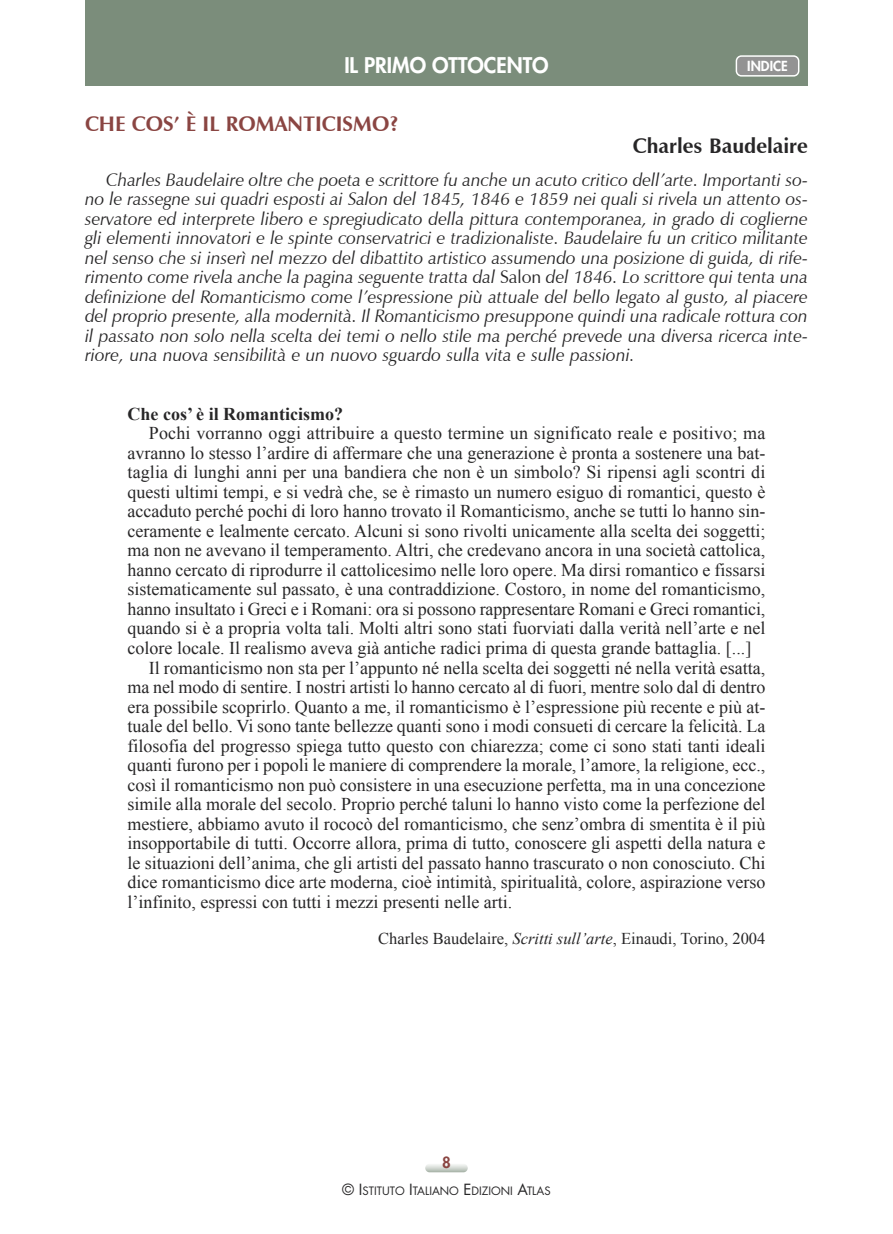
<style>
.page{position:relative;width:893px;height:1234px;background:#fff}
.page>*{position:absolute;margin:0;border:0;box-sizing:border-box;transform-origin:0 0}
.t1{font:700 21px "Zapf Humanist 601 BT";color:#8a4542}
.t2{font:700 21px "Zapf Humanist 601 BT";color:#272627}
.t3{font:800 21px "Futura";color:#fff}
.t4{font:18px "Times New Roman";color:#272627}
.t5{font:italic 18px/19.5px "Zapf Humanist 601 BT";color:#272627;text-align:justify}
.t6{font:700 18px "Times New Roman";color:#272627}
.t7{font:16.5px "Times New Roman";color:#272627}
.t8{font:800 15px "Futura";color:#8a4542}
.t9{font:800 13.5px "Futura";color:#fff}
.t10{font:11.25px "Futura";color:#272627}
.s1{font-style:normal}
.s2{font-style:italic}
.s3{font-size:15px}
</style>
<div class="page">
<svg style="left:425px;top:1164px;width:43px;height:9px"></svg>
<div style="left:85px;top:0;width:723px;height:85px;background:#7b8d7b"></div>
<svg style="left:736px;top:55px;width:63px;height:22px"></svg>
<p class="t3" style="left:344px;top:55px;width:206px">IL PRIMO OTTOCENTO</p>
<p class="t1" style="left:85px;top:111px;width:315px">CHE COS’ È IL ROMANTICISMO?</p>
<p class="t9" style="left:747px;top:60px;width:42px">INDICE</p>
<p class="t2" style="left:633px;top:133px;width:177px">CHARLES BAUDELAIRE</p>
<p class="t5" style="left:85px;top:170px;width:724px;text-indent:21px">Charles Baudelaire oltre che poeta e scrittore fu anche un acuto critico dell’arte. Importanti so&shy;no le rassegne sui quadri esposti ai Salon del 1845, 1846 e 1859 nei quali si rivela un attento os&shy;servatore ed interprete libero e spregiudicato della pittura contemporanea, in grado di coglierne gli elementi innovatori e le spinte conservatrici e tradizionaliste. Baudelaire fu un critico militante nel senso che si inserì nel mezzo del dibattito artistico assumendo una posizione di guida, di rife&shy;rimento come rivela anche la pagina seguente tratta dal <span class="s1">Salon</span> del 1846. Lo scrittore qui tenta una definizione del Romanticismo come l’espressione più attuale del bello legato al gusto, al piacere del proprio presente, alla modernità. Il Romanticismo presuppone quindi una radicale rottura con il passato non solo nella scelta dei temi o nello stile ma perché prevede una diversa ricerca inte&shy;riore, una nuova sensibilità e un nuovo sguardo sulla vita e sulle passioni.</p>
<p class="t6" style="left:128px;top:403px;width:217px">Che cos’ è il Romanticismo?</p>
<p class="t4" style="left:149px;top:423px;width:618px">Pochi vorranno oggi attribuire a questo termine un significato reale e positivo; ma</p>
<p class="t4" style="left:128px;top:442px;width:639px">avranno lo stesso l’ardire di affermare che una generazione è pronta a sostenere una bat-</p>
<p class="t4" style="left:128px;top:462px;width:639px">taglia di lunghi anni per una bandiera che non è un simbolo? Si ripensi agli scontri di</p>
<p class="t4" style="left:128px;top:481px;width:639px">questi ultimi tempi, e si vedrà che, se è rimasto un numero esiguo di romantici, questo è</p>
<p class="t4" style="left:128px;top:501px;width:639px">accaduto perché pochi di loro hanno trovato il Romanticismo, anche se tutti lo hanno sin-</p>
<p class="t4" style="left:128px;top:520px;width:639px">ceramente e lealmente cercato. Alcuni si sono rivolti unicamente alla scelta dei soggetti;</p>
<p class="t4" style="left:128px;top:540px;width:639px">ma non ne avevano il temperamento. Altri, che credevano ancora in una società cattolica,</p>
<p class="t4" style="left:128px;top:559px;width:639px">hanno cercato di riprodurre il cattolicesimo nelle loro opere. Ma dirsi romantico e fissarsi</p>
<p class="t4" style="left:128px;top:579px;width:639px">sistematicamente sul passato, è una contraddizione. Costoro, in nome del romanticismo,</p>
<p class="t4" style="left:128px;top:598px;width:639px">hanno insultato i Greci e i Romani: ora si possono rappresentare Romani e Greci romantici,</p>
<p class="t4" style="left:128px;top:618px;width:639px">quando si è a propria volta tali. Molti altri sono stati fuorviati dalla verità nell’arte e nel</p>
<p class="t4" style="left:128px;top:637px;width:625px">colore locale. Il realismo aveva già antiche radici prima di questa grande battaglia. [...]</p>
<p class="t4" style="left:149px;top:657px;width:618px">Il romanticismo non sta per l’appunto né nella scelta dei soggetti né nella verità esatta,</p>
<p class="t4" style="left:128px;top:676px;width:639px">ma nel modo di sentire. I nostri artisti lo hanno cercato al di fuori, mentre solo dal di dentro</p>
<p class="t4" style="left:128px;top:696px;width:639px">era possibile scoprirlo. Quanto a me, il romanticismo è l’espressione più recente e più at-</p>
<p class="t4" style="left:128px;top:715px;width:639px">tuale del bello. Vi sono tante bellezze quanti sono i modi consueti di cercare la felicità. La</p>
<p class="t4" style="left:128px;top:735px;width:639px">filosofia del progresso spiega tutto questo con chiarezza; come ci sono stati tanti ideali</p>
<p class="t4" style="left:128px;top:754px;width:639px">quanti furono per i popoli le maniere di comprendere la morale, l’amore, la religione, ecc.,</p>
<p class="t4" style="left:128px;top:774px;width:639px">così il romanticismo non può consistere in una esecuzione perfetta, ma in una concezione</p>
<p class="t4" style="left:128px;top:793px;width:639px">simile alla morale del secolo. Proprio perché taluni lo hanno visto come la perfezione del</p>
<p class="t4" style="left:128px;top:813px;width:639px">mestiere, abbiamo avuto il rococò del romanticismo, che senz’ombra di smentita è il più</p>
<p class="t4" style="left:128px;top:832px;width:639px">insopportabile di tutti. Occorre allora, prima di tutto, conoscere gli aspetti della natura e</p>
<p class="t4" style="left:128px;top:852px;width:639px">le situazioni dell’anima, che gli artisti del passato hanno trascurato o non conosciuto. Chi</p>
<p class="t4" style="left:128px;top:871px;width:639px">dice romanticismo dice arte moderna, cioè intimità, spiritualità, colore, aspirazione verso</p>
<p class="t4" style="left:128px;top:891px;width:386px">l’infinito, espressi con tutti i mezzi presenti nelle arti.</p>
<p class="t7" style="left:378px;top:928px;width:389px">Charles Baudelaire, <span class="s2">Scritti sull’arte</span>, Einaudi, Torino, 2004</p>
<p class="t8" style="left:442px;top:1154px;width:10px">8</p>
<p class="t10" style="left:342px;top:1185px;width:210px"><span class="s3">© I</span>STITUTO <span class="s3">I</span>TALIANO <span class="s3">E</span>DIZIONI <span class="s3">A</span>TLAS</p>
</div>
